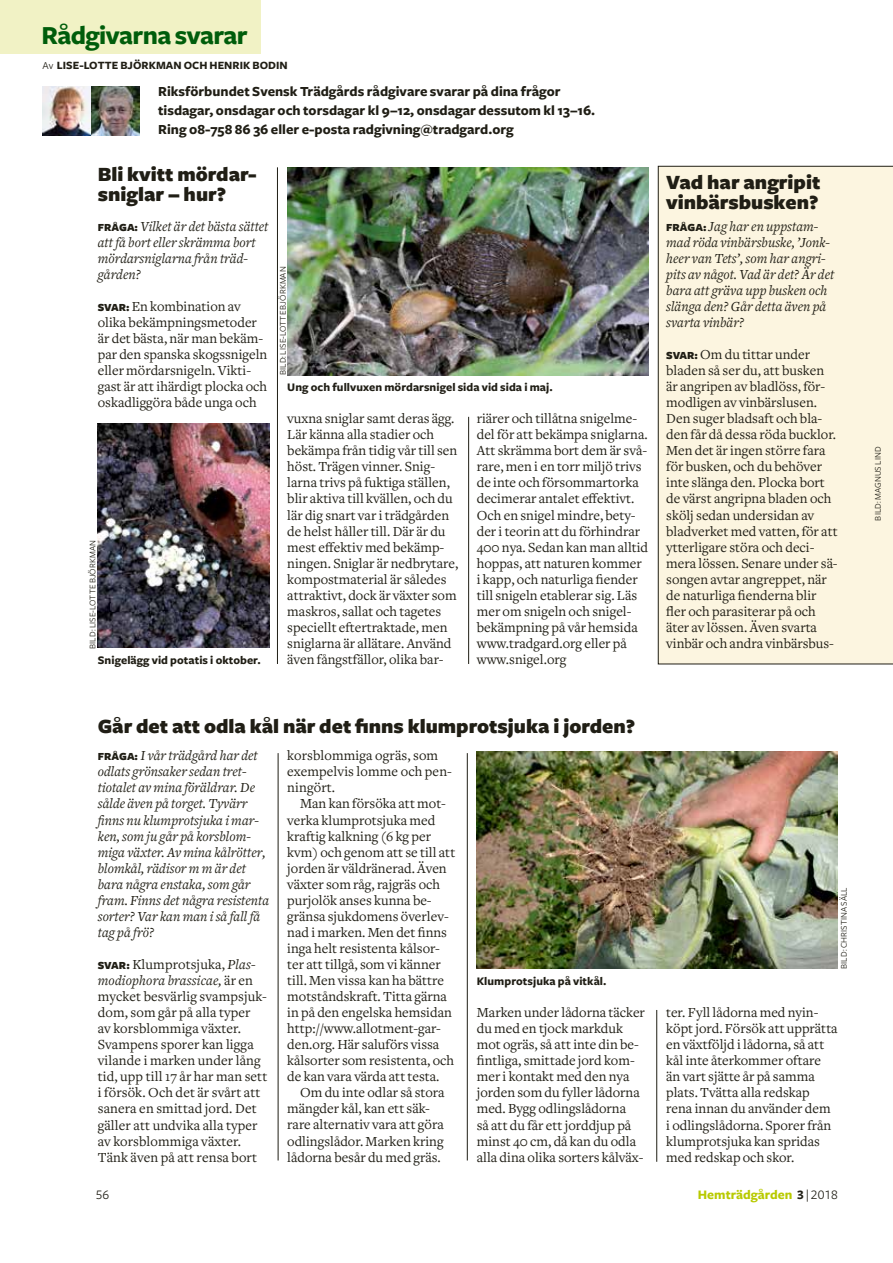
<style>
.page{position:relative;width:893px;height:1263px;background:#fff}
.page>*{position:absolute;margin:0;border:0;box-sizing:border-box;transform-origin:0 0}
.t1{font:700 27px "Freight Sans";letter-spacing:-.02em;color:#005d0b}
.t2{font:900 21px/19.5px "Freight Sans";color:#201e15}
.t3{font:14.4px/16px "Freight Text";color:#201e15}
.t4{font:italic 14.4px/16px "Freight Text";color:#201e15}
.t5{font:700 14.4px/19px "Freight Sans";color:#201e15}
.t6{font:700 13.5px "Freight Sans";color:#b8ca00}
.t7{font:13.5px "Freight Sans Book SC";color:#201e15}
.t8{font:700 12px "Freight Sans";letter-spacing:.005em;color:#201e15}
.t9{font:700 11.55px "Freight Sans";letter-spacing:.005em;color:#201e15}
.t10{font:9px "Freight Sans";letter-spacing:.01em;color:#201e15}
.s1{font-weight:400;font-size:10.95px}
.s2{font-weight:400;font-size:10.95px;color:#fff}
.s3{font-family:"Freight Sans";font-weight:900;font-style:normal;font-size:11.25px}
.s4{font-family:"Freight Sans";font-weight:900;font-size:11.25px}
.s5{font-style:italic}
.s6{font-family:"Freight Sans Bold SC";font-weight:400;color:#201e15}
.s7{font-family:"Freight Sans Book SC";font-weight:400;color:#201e15}
</style>
<div class="page">
<div style="left:658px;top:166px;width:235px;height:498px;background:#fcf5e0"></div>
<hr style="left:656px;top:1010px;width:1px;height:152px;background:#201e15">
<hr style="left:277px;top:167px;width:1px;height:497px;background:#201e15">
<hr style="left:468px;top:417px;width:1px;height:247px;background:#201e15">
<div style="left:0;top:0;width:260px;height:53px;background:#f1f2c5"></div>
<img style="left:43px;top:87px;width:97px;height:48px">
<img style="left:477px;top:751px;width:361px;height:218px">
<img style="left:287px;top:167px;width:361px;height:208px">
<img style="left:98px;top:423px;width:171px;height:225px">
<hr style="left:278px;top:753px;width:1px;height:407px;background:#201e15">
<hr style="left:467px;top:753px;width:1px;height:407px;background:#201e15">
<h1 class="t1" style="left:41px;top:20px;width:208px">Rådgivarna svarar</h1>
<p class="t9" style="left:43px;top:59px;width:247px"><span class="s1">Av</span><span class="s2">:</span> LISE-LOTTE BJÖRKMAN OCH HENRIK BODIN</p>
<p class="t5" style="left:158px;top:83px;width:438px">Riksförbundet Svensk Trädgårds rådgivare svarar på dina frågor tisdagar, onsdagar och torsdagar kl 9–12, onsdagar dessutom kl 13–16.<br>Ring 08-758 86 36 eller e-posta radgivning@tradgard.org</p>
<h2 class="t2" style="left:98px;top:166px;width:160px">Bli kvitt mördar&shy;sniglar – hur?</h2>
<p class="t4" style="left:98px;top:218px;width:172px"><span class="s3">FRÅGA:</span> Vilket är det bästa sättet att få bort eller skrämma bort mördarsniglarna från träd&shy;gården?</p>
<p class="t3" style="left:98px;top:298px;width:171px"><span class="s4">SVAR:</span> En kombination av olika bekämpningsmetoder är det bästa, när man bekäm&shy;par den spanska skogssnigeln eller mördarsnigeln. Vikti&shy;gast är att ihärdigt plocka och oskadliggöra både unga och</p>
<p class="t10" style="left:88px;top:649px;width:110px;rotate:-90deg">BILD: LISE-LOTTE BJÖRKMAN</p>
<p class="t8" style="left:98px;top:654px;width:164px">Snigelägg vid potatis i oktober.</p>
<p class="t10" style="left:278px;top:375px;width:110px;rotate:-90deg">BILD: LISE-LOTTE BJÖRKMAN</p>
<p class="t8" style="left:287px;top:381px;width:267px">Ung och fullvuxen mördarsnigel sida vid sida i maj.</p>
<p class="t3" style="left:287px;top:411px;width:173px">vuxna sniglar samt deras ägg.<br>Lär känna alla stadier och bekämpa från tidig vår till sen höst. Trägen vinner. Snig&shy;larna trivs på fuktiga ställen, blir aktiva till kvällen, och du lär dig snart var i trädgården de helst håller till. Där är du mest effektiv med bekämp&shy;ningen. Sniglar är nedbrytare, kompostmaterial är således attraktivt, dock är växter som maskros, sallat och tagetes speciellt eftertraktade, men sniglarna är allätare. Använd även fångstfällor, olika bar-</p>
<p class="t3" style="left:477px;top:411px;width:173px">riärer och tillåtna snigelme&shy;del för att bekämpa sniglarna.<br>Att skrämma bort dem är svå&shy;rare, men i en torr miljö trivs de inte och försommartorka decimerar antalet effektivt.<br>Och en snigel mindre, bety&shy;der i teorin att du förhindrar<br>400 nya. Sedan kan man alltid hoppas, att naturen kommer i kapp, och naturliga fiender till snigeln etablerar sig. Läs mer om snigeln och snigel&shy;bekämpning på vår hemsida www.tradgard.org eller på www.snigel.org</p>
<h2 class="t2" style="left:666px;top:174px;width:156px">Vad har angripit vinbärsbusken?</h2>
<p class="t4" style="left:666px;top:218px;width:170px"><span class="s3">FRÅGA:</span> Jag har en uppstam&shy;mad röda vinbärsbuske, ’Jonk&shy;heer van Tets’, som har angri&shy;pits av något. Vad är det? Är det bara att gräva upp busken och slänga den? Går detta även på svarta vinbär?</p>
<p class="t3" style="left:666px;top:347px;width:173px"><span class="s4">SVAR:</span> Om du tittar under bladen så ser du, att busken är angripen av bladlöss, för&shy;modligen av vinbärslusen.<br>Den suger bladsaft och bla&shy;den får då dessa röda bucklor.<br>Men det är ingen större fara för busken, och du behöver inte slänga den. Plocka bort de värst angripna bladen och skölj sedan undersidan av bladverket med vatten, för att ytterligare störa och deci&shy;mera lössen. Senare under sä&shy;songen avtar angreppet, när de naturliga fienderna blir fler och parasiterar på och äter av lössen. Även svarta vinbär och andra vinbärsbus-</p>
<h2 class="t2" style="left:98px;top:718px;width:539px">Går det att odla kål när det finns klumprotsjuka i jorden?</h2>
<p class="t4" style="left:98px;top:748px;width:173px"><span class="s3">FRÅGA:</span> I vår trädgård har det odlats grönsaker sedan tret&shy;tiotalet av mina föräldrar. De sålde även på torget. Tyvärr finns nu klumprotsjuka i mar&shy;ken, som ju går på korsblom&shy;miga växter. Av mina kålrötter, blomkål, rädisor m m är det bara några enstaka, som går fram. Finns det några resistenta sorter? Var kan man i så fall få tag på frö?</p>
<p class="t3" style="left:98px;top:956px;width:171px"><span class="s4">SVAR:</span> Klumprotsjuka, <span class="s5">Plas&shy;modiophora brassicae,</span> är en mycket besvärlig svampsjuk&shy;dom, som går på alla typer<br>av korsblommiga växter.<br>Svampens sporer kan ligga vilande i marken under lång tid, upp till 17 år har man sett i försök. Och det är svårt att sanera en smittad jord. Det gäller att undvika alla typer av korsblommiga växter.<br>Tänk även på att rensa bort</p>
<p class="t3" style="left:287px;top:748px;width:166px">korsblommiga ogräs, som exempelvis lomme och pen&shy;ningört.</p>
<p class="t3" style="left:287px;top:796px;width:170px;text-indent:13px">Man kan försöka att mot&shy;verka klumprotsjuka med kraftig kalkning (6 kg per kvm) och genom att se till att jorden är väldränerad. Även växter som råg, rajgräs och purjolök anses kunna be&shy;gränsa sjukdomens överlev&shy;nad i marken. Men det finns inga helt resistenta kålsor&shy;ter att tillgå, som vi känner till. Men vissa kan ha bättre motståndskraft. Titta gärna in på den engelska hemsidan http://www.allotment-gar&shy;den.org. Här saluförs vissa kålsorter som resistenta, och de kan vara värda att testa.</p>
<p class="t3" style="left:287px;top:1085px;width:159px;text-indent:13px">Om du inte odlar så stora mängder kål, kan ett säk&shy;rare alternativ vara att göra odlingslådor. Marken kring lådorna besår du med gräs.</p>
<p class="t8" style="left:477px;top:975px;width:131px">Klumprotsjuka på vitkål.</p>
<p class="t10" style="left:839px;top:969px;width:83px;rotate:-90deg">BILD: CHRISTINA SÄLL</p>
<p class="t3" style="left:477px;top:1005px;width:170px">Marken under lådorna täcker du med en tjock markduk mot ogräs, så att inte din be&shy;fintliga, smittade jord kom&shy;mer i kontakt med den nya jorden som du fyller lådorna med. Bygg odlingslådorna<br>så att du får ett jorddjup på minst 40 cm, då kan du odla alla dina olika sorters kålväx-</p>
<p class="t3" style="left:666px;top:1005px;width:173px">ter. Fyll lådorna med nyin&shy;köpt jord. Försök att upprätta en växtföljd i lådorna, så att kål inte återkommer oftare än vart sjätte år på samma plats. Tvätta alla redskap rena innan du använder dem i odlingslådorna. Sporer från klumprotsjuka kan spridas med redskap och skor.</p>
<p class="t7" style="left:96px;top:1187px;width:15px">56</p>
<p class="t6" style="left:698px;top:1187px;width:142px">Hemträdgården <span class="s6">3</span> <span class="s7">| 2018</span></p>
<p class="t10" style="left:873px;top:520px;width:75px;rotate:-90deg">BILD: MAGNUS LIND</p>
</div>
